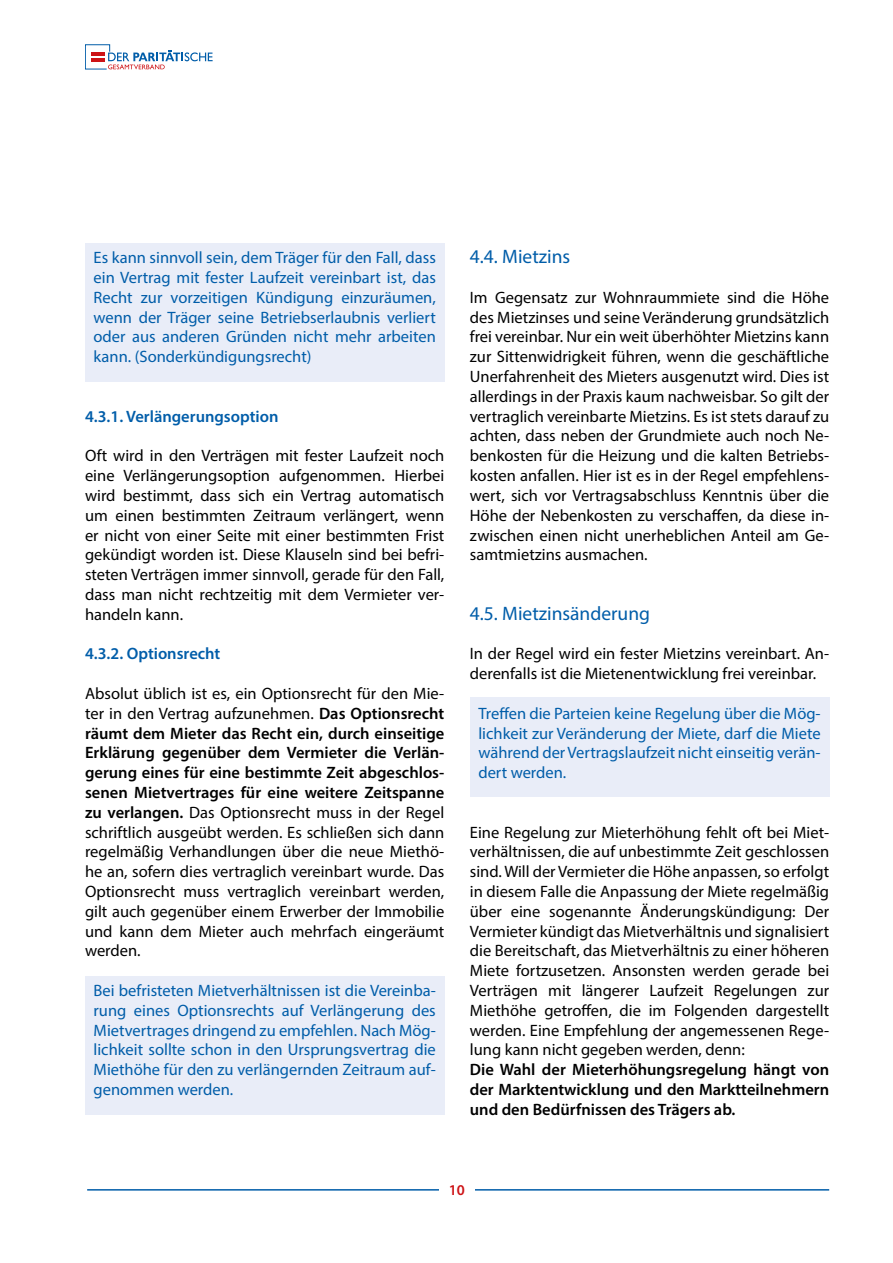
<style>
.page{position:relative;width:893px;height:1263px;background:#fff}
.page>*{position:absolute;margin:0;border:0;box-sizing:border-box;transform-origin:0 0}
.t1{font:19.5px "Myriad Pro";color:#005da9}
.t2{font:16.5px/19.8px "Myriad Pro";color:#000;text-align:justify}
.t3{font:16.5px/19.8px "Myriad Pro";color:#005da9;text-align:justify}
.t4{font:600 16.5px/19.8px "Myriad Pro";color:#000;text-align:justify}
.t5{font:600 16.5px "Myriad Pro";color:#005da9}
.t6{font:600 15px "Myriad Pro";color:#cd1316}
.s1{font-weight:600}
</style>
<div class="page">
<hr style="left:87px;top:1189px;width:742px;height:1px;background:#005da9">
<div style="left:439px;top:1184px;width:36px;height:26px;background:#fff"></div>
<svg style="left:85px;top:44px;width:128px;height:25px"></svg>
<div style="left:85px;top:976px;width:359px;height:139px;background:#e9edf8"></div>
<div style="left:85px;top:243px;width:359px;height:139px;background:#e9edf8"></div>
<div style="left:470px;top:698px;width:359px;height:99px;background:#e9edf8"></div>
<p class="t3" style="left:94px;top:248px;width:344px">Es kann sinnvoll sein, dem Träger für den Fall, dass ein Vertrag mit fester Laufzeit vereinbart ist, das Recht zur vorzeitigen Kündigung einzuräumen, wenn der Träger seine Betriebserlaubnis verliert oder aus anderen Gründen nicht mehr arbeiten kann. (Sonderkündigungsrecht)</p>
<p class="t5" style="left:85px;top:406px;width:195px">4.3.1. Verlängerungsoption</p>
<p class="t2" style="left:85px;top:446px;width:361px">Oft wird in den Verträgen mit fester Laufzeit noch eine Verlängerungsoption aufgenommen. Hierbei wird bestimmt, dass sich ein Vertrag automatisch um einen bestimmten Zeitraum verlängert, wenn er nicht von einer Seite mit einer bestimmten Frist gekündigt worden ist. Diese Klauseln sind bei befri&shy;steten Verträgen immer sinnvoll, gerade für den Fall, dass man nicht rechtzeitig mit dem Vermieter ver&shy;handeln kann.</p>
<p class="t5" style="left:85px;top:643px;width:137px">4.3.2. Optionsrecht</p>
<p class="t2" style="left:85px;top:683px;width:361px">Absolut üblich ist es, ein Optionsrecht für den Mie&shy;ter in den Vertrag aufzunehmen. <span class="s1">Das Optionsrecht räumt dem Mieter das Recht ein, durch einseitige Erklärung gegenüber dem Vermieter die Verlän&shy;gerung eines für eine bestimmte Zeit abgeschlos&shy;senen Mietvertrages für eine weitere Zeitspanne zu verlangen.</span> Das Optionsrecht muss in der Regel schriftlich ausgeübt werden. Es schließen sich dann regelmäßig Verhandlungen über die neue Miethö&shy;he an, sofern dies vertraglich vereinbart wurde. Das Optionsrecht muss vertraglich vereinbart werden, gilt auch gegenüber einem Erwerber der Immobilie und kann dem Mieter auch mehrfach eingeräumt werden.</p>
<p class="t3" style="left:94px;top:980px;width:344px">Bei befristeten Mietverhältnissen ist die Vereinba&shy;rung eines Optionsrechts auf Verlängerung des Mietvertrages dringend zu empfehlen. Nach Mög&shy;lichkeit sollte schon in den Ursprungsvertrag die Miethöhe für den zu verlängernden Zeitraum auf&shy;genommen werden.</p>
<p class="t1" style="left:470px;top:245px;width:102px">4.4. Mietzins</p>
<p class="t2" style="left:470px;top:287px;width:361px">Im Gegensatz zur Wohnraummiete sind die Höhe des Mietzinses und seine Veränderung grundsätzlich frei vereinbar. Nur ein weit überhöhter Mietzins kann zur Sittenwidrigkeit führen, wenn die geschäftliche Unerfahrenheit des Mieters ausgenutzt wird. Dies ist allerdings in der Praxis kaum nachweisbar. So gilt der vertraglich vereinbarte Mietzins. Es ist stets darauf zu achten, dass neben der Grundmiete auch noch Ne&shy;benkosten für die Heizung und die kalten Betriebs&shy;kosten anfallen. Hier ist es in der Regel empfehlens&shy;wert, sich vor Vertragsabschluss Kenntnis über die Höhe der Nebenkosten zu verschaffen, da diese in&shy;zwischen einen nicht unerheblichen Anteil am Ge&shy;samtmietzins ausmachen.</p>
<p class="t1" style="left:470px;top:601px;width:182px">4.5. Mietzinsänderung</p>
<p class="t2" style="left:470px;top:644px;width:361px">In der Regel wird ein fester Mietzins vereinbart. An&shy;derenfalls ist die Mietenentwicklung frei vereinbar.</p>
<p class="t3" style="left:478px;top:703px;width:344px">Treffen die Parteien keine Regelung über die Mög&shy;lichkeit zur Veränderung der Miete, darf die Miete während der Vertragslaufzeit nicht einseitig verän&shy;dert werden.</p>
<p class="t2" style="left:470px;top:822px;width:361px">Eine Regelung zur Mieterhöhung fehlt oft bei Miet&shy;verhältnissen, die auf unbestimmte Zeit geschlossen sind. Will der Vermieter die Höhe anpassen, so erfolgt in diesem Falle die Anpassung der Miete regelmäßig über eine sogenannte Änderungskündigung: Der Vermieter kündigt das Mietverhältnis und signalisiert die Bereitschaft, das Mietverhältnis zu einer höheren Miete fortzusetzen. Ansonsten werden gerade bei Verträgen mit längerer Laufzeit Regelungen zur Miethöhe getroffen, die im Folgenden dargestellt werden. Eine Empfehlung der angemessenen Rege&shy;lung kann nicht gegeben werden, denn:</p>
<p class="t4" style="left:470px;top:1059px;width:361px">Die Wahl der Mieterhöhungsregelung hängt von der Marktentwicklung und den Marktteilnehmern und den Bedürfnissen des Trägers ab.</p>
<p class="t6" style="left:449px;top:1181px;width:18px">10</p>
</div>
